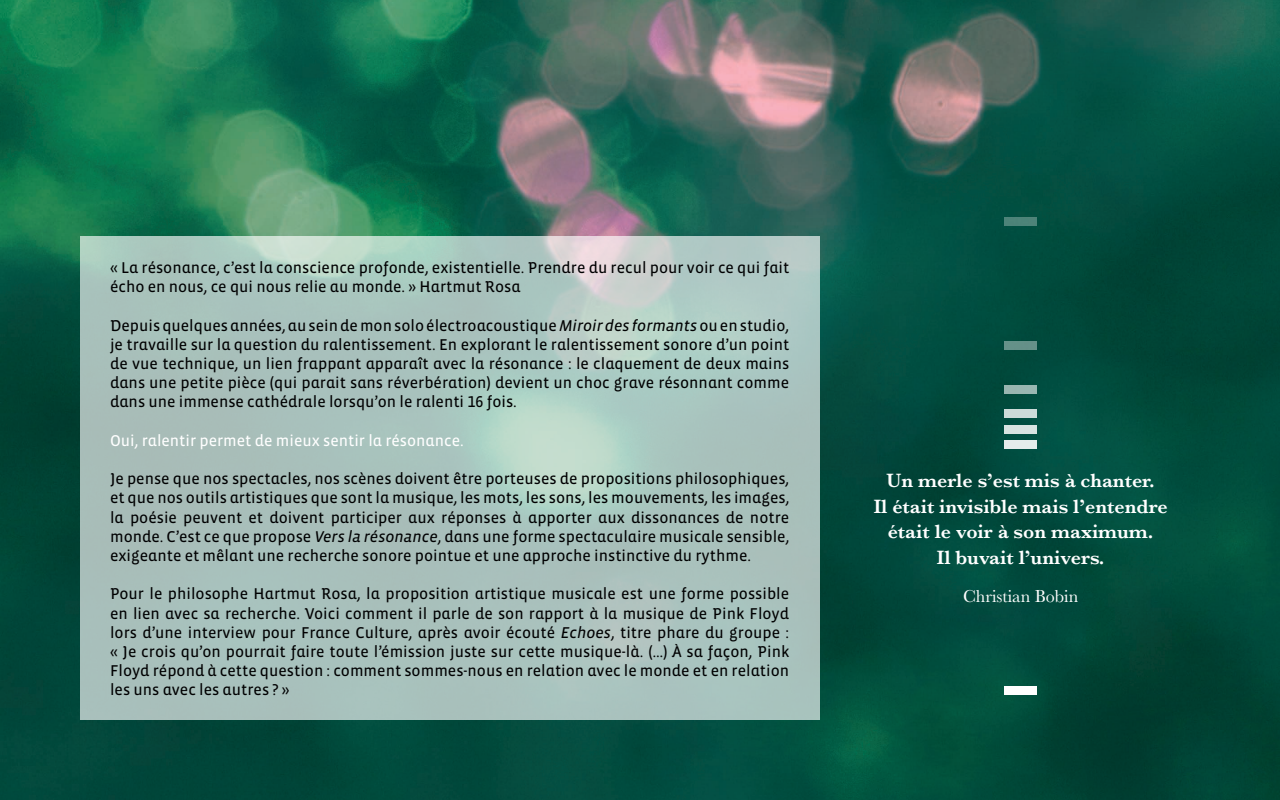
<style>
.page{position:relative;width:1280px;height:800px;background:#fff}
.page>*{position:absolute;margin:0;border:0;box-sizing:border-box;transform-origin:0 0}
.t1{font:600 20px/25.5px "Baskerville";color:#fff;text-align:center}
.t2{font:18px "Baskerville";color:#fff}
.t3{font:16px/19.2px "Vista Sans Alt Reg";color:#000001;text-align:justify}
.t4{font:16px "Vista Sans Alt Reg";color:#fff}
.s1{font-family:"Vista Sans Reg";font-style:italic}
</style>
<div class="page">
<img style="left:0;top:0;width:1280px;height:800px">
<svg style="left:80px;top:236px;width:739px;height:484px;fill:#a8c2bd"></svg>
<div style="left:1005px;top:440px;width:32px;height:9px;background:#e5eceb"></div>
<div style="left:1005px;top:425px;width:32px;height:9px;background:#d8e3e1"></div>
<div style="left:1005px;top:409px;width:32px;height:9px;background:#ccdbd9"></div>
<div style="left:1005px;top:385px;width:32px;height:9px;background:#99b6b1"></div>
<div style="left:1005px;top:341px;width:32px;height:9px;background:#659189"></div>
<div style="left:1005px;top:217px;width:32px;height:9px;background:#4c8378"></div>
<div style="left:1005px;top:686px;width:32px;height:9px;background:#fff"></div>
<p class="t3" style="left:110px;top:258px;width:681px">« La résonance, c’est la conscience profonde, existentielle. Prendre du recul pour voir ce qui fait écho en nous, ce qui nous relie au monde. » Hartmut Rosa</p>
<p class="t3" style="left:110px;top:316px;width:681px">Depuis quelques années, au sein de mon solo électroacoustique <span class="s1">Miroir des formants</span> ou en studio, je travaille sur la question du ralentissement. En explorant le ralentissement sonore d’un point de vue technique, un lien frappant apparaît avec la résonance : le claquement de deux mains dans une petite pièce (qui parait sans réverbération) devient un choc grave résonnant comme dans une immense cathédrale lorsqu’on le ralenti 16 fois.</p>
<p class="t4" style="left:110px;top:432px;width:355px">Oui, ralentir permet de mieux sentir la résonance.</p>
<p class="t3" style="left:110px;top:470px;width:681px">Je pense que nos spectacles, nos scènes doivent être porteuses de propositions philosophiques, et que nos outils artistiques que sont la musique, les mots, les sons, les mouvements, les images, la poésie peuvent et doivent participer aux réponses à apporter aux dissonances de notre monde. C’est ce que propose <span class="s1">Vers la résonance</span>, dans une forme spectaculaire musicale sensible, exigeante et mêlant une recherche sonore pointue et une approche instinctive du rythme.</p>
<p class="t3" style="left:110px;top:585px;width:681px">Pour le philosophe Hartmut Rosa, la proposition artistique musicale est une forme possible en lien avec sa recherche. Voici comment il parle de son rapport à la musique de Pink Floyd lors d’une interview pour France Culture, après avoir écouté <span class="s1">Echoes</span>, titre phare du groupe : « Je crois qu’on pourrait faire toute l’émission juste sur cette musique-là. (…) À sa façon, Pink Floyd répond à cette question : comment sommes-nous en relation avec le monde et en relation les uns avec les autres ? »</p>
<p class="t1" style="left:874px;top:468px;width:295px">Un merle s’est mis à chanter.<br>Il était invisible mais l’entendre était le voir à son maximum.<br>Il buvait l’univers.</p>
<p class="t2" style="left:963px;top:585px;width:117px">Christian Bobin</p>
</div>
